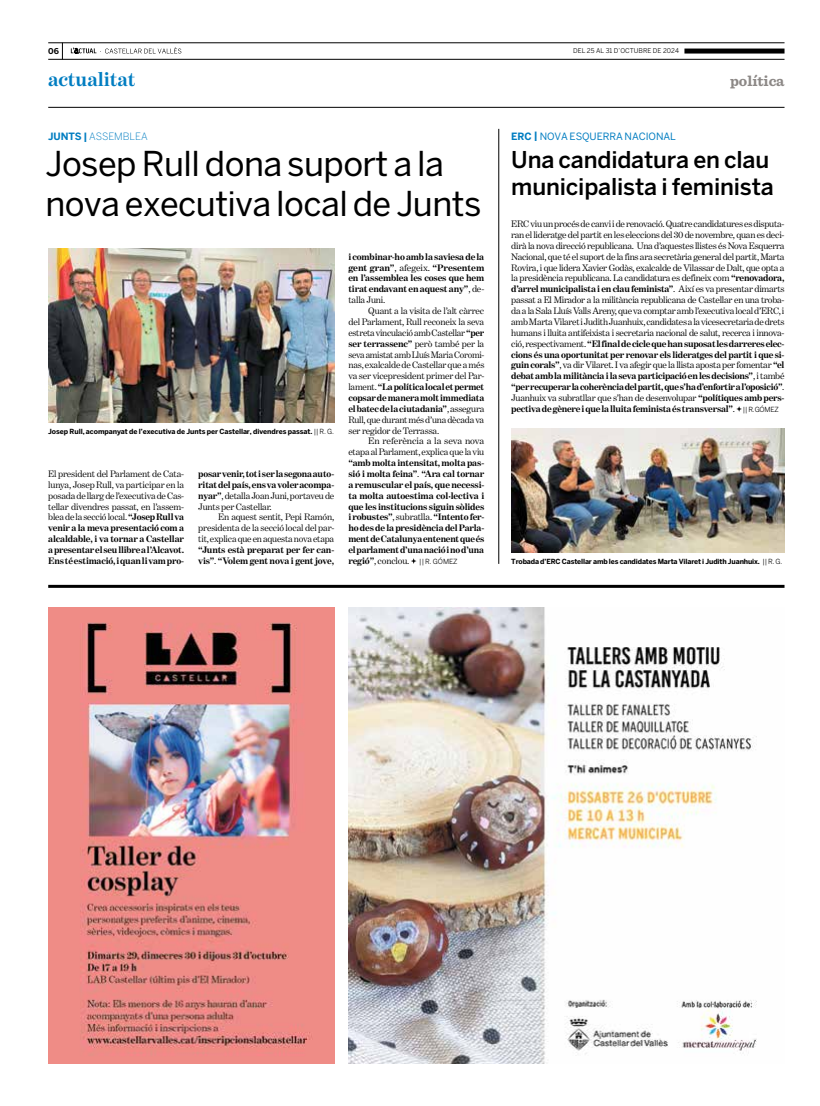
<style>
.page{position:relative;width:820px;height:1106px;background:#fff}
.page>*{position:absolute;margin:0;border:0;box-sizing:border-box;transform-origin:0 0}
.t1{font:34px/40px "Benton Sans";letter-spacing:-.015em;color:#000}
.t2{font:500 23px/27px "Benton Sans";letter-spacing:-.01em;color:#000}
.t3{font:700 20px "Benton Modern One";letter-spacing:-.005em;color:#007dc1}
.t4{font:700 15px "Sentinel";letter-spacing:-.005em;color:#8c8886}
.t5{font:10px "Benton Sans";letter-spacing:-.005em;color:#007dc1}
.t6{font:300 10px "Benton Sans";letter-spacing:-.005em;color:#007dc1}
.t7{font:9.5px/10.9px "Benton Modern One";letter-spacing:-.02em;color:#000;text-align:justify}
.t8{font:700 9.5px/10.9px "Benton Modern One";letter-spacing:-.02em;color:#000;text-align:justify}
.t9{font:700 8px "Benton Sans";color:#000}
.t10{font:700 7px "Benton Sans";letter-spacing:-.01em;color:#000}
.t11{font:6.5px "Benton Sans";letter-spacing:.005em;color:#000}
.s1{font-weight:700}
.s2{font-weight:400}
.s3{font-family:"Benton Sans";font-weight:400;font-size:7px}
.s4{font-family:"Benton Sans";font-size:7px}
</style>
<div class="page">
<svg style="left:62px;top:44px;width:1px;height:15px"></svg>
<hr style="left:48px;top:107px;width:736px;height:1px;background:#000">
<hr style="left:48px;top:43px;width:736px;height:1px;background:#000">
<hr style="left:48px;top:59px;width:736px;height:1px;background:#000">
<div style="left:684px;top:49px;width:100px;height:5px;background:#000"></div>
<svg style="left:71px;top:47px;width:110px;height:7px"></svg>
<hr style="left:48px;top:585px;width:736px;height:3px;background:#000">
<img style="left:48px;top:249px;width:286px;height:174px">
<svg style="left:411px;top:558px;width:5px;height:6px"></svg>
<hr style="left:498px;top:129px;width:1px;height:435px;background:#000">
<svg style="left:736px;top:406px;width:5px;height:6px"></svg>
<img style="left:512px;top:428px;width:272px;height:125px">
<img style="left:48px;top:607px;width:286px;height:456px">
<img style="left:348px;top:607px;width:409px;height:456px">
<p class="t9" style="left:48px;top:46px;width:12px">06</p>
<p class="t11" style="left:573px;top:47px;width:107px">DEL 25 AL 31 D’OCTUBRE DE 2024</p>
<h3 class="t3" style="left:48px;top:68px;width:89px">actualitat</h3>
<p class="t6" style="left:48px;top:131px;width:101px"><span class="s1">JUNTS |</span> ASSEMBLEA</p>
<p class="t5" style="left:511px;top:131px;width:166px"><span class="s1">ERC |</span> NOVA ESQUERRA NACIONAL</p>
<h3 class="t4" style="left:729px;top:69px;width:56px">política</h3>
<h1 class="t1" style="left:45px;top:143px;width:437px">Josep Rull dona suport a la nova executiva local de Junts</h1>
<p class="t10" style="left:48px;top:427px;width:287px">Josep Rull, acompanyat de l’executiva de Junts per Castellar, divendres passat. <span class="s2">|| R. G.</span></p>
<p class="t8" style="left:198px;top:468px;width:137px">posar venir, tot i ser la segona auto&shy;ritat del país, ens va voler acompa&shy;nyar”<span class="s2">, detalla Joan Juni, portaveu de Junts per Castellar.</span></p>
<p class="t7" style="left:198px;top:512px;width:137px;text-indent:20px">En aquest sentit, Pepi Ramón, presidenta de la secció local del par&shy;tit, explica que en aquesta nova etapa</p>
<p class="t8" style="left:198px;top:544px;width:137px">“Junts està preparat per fer can&shy;vis”<span class="s2">.</span> “Volem gent nova i gent jove,</p>
<p class="t7" style="left:48px;top:468px;width:137px">El president del Parlament de Cata&shy;lunya, Josep Rull, va participar en la posada de llarg de l’executiva de Cas&shy;tellar divendres passat, en l’assem&shy;blea de la secció local. <span class="s1">“Josep Rull va venir a la meva presentació com a alcaldable, i va tornar a Castellar a presentar el seu llibre a l’Alcavot.<br>Ens té estimació, i quan li vam pro-</span></p>
<p class="t8" style="left:348px;top:251px;width:137px">i combinar-ho amb la saviesa de la gent gran”<span class="s2">, afegeix.</span> “Presentem en l’assemblea les coses que hem tirat endavant en aquest any”<span class="s2">, de&shy;talla Juni.</span></p>
<p class="t7" style="left:348px;top:305px;width:137px;text-indent:20px">Quant a la visita de l’alt càrrec del Parlament, Rull reconeix la seva estreta vinculació amb Castellar <span class="s1">“per ser terrassenc”</span> però també per la seva amistat amb Lluís Maria Coromi&shy;nas, exalcalde de Castellar que a més va ser vicepresident primer del Par&shy;lament. <span class="s1">“La política local et permet copsar de manera molt immediata el batec de la ciutadania”</span>,assegura Rull, que durant més d’una dècada va ser regidor de Terrassa.</p>
<p class="t7" style="left:348px;top:436px;width:137px;text-align:right">En referència a la seva nova etapa al Parlament, explica que la viu</p>
<p class="t8" style="left:348px;top:457px;width:137px">“amb molta intensitat, molta pas&shy;sió i molta feina”<span class="s2">.</span> “Ara cal tornar a remuscular el país, que necessi&shy;ta molta autoestima col·lectiva i que les institucions siguin sòlides i robustes”<span class="s2">, subratlla.</span> “Intento fer&shy;ho des de la presidència del Parla&shy;ment de Catalunya entenent que és el parlament d’una nació i no d’una regió”<span class="s2">, conclou.</span> <span class="s3">|| R. GÓMEZ</span></p>
<h2 class="t2" style="left:511px;top:146px;width:264px">Una candidatura en clau municipalista i feminista</h2>
<p class="t7" style="left:511px;top:218px;width:275px">ERC viu un procés de canvi i de renovació. Quatre candidatures es disputa&shy;ran el lideratge del partit en les eleccions del 30 de novembre, quan es deci&shy;dirà la nova direcció republicana. Una d’aquestes llistes és Nova Esquerra Nacional, que té el suport de la fins ara secretària general del partit, Marta Rovira, i que lidera Xavier Godàs, exalcalde de Vilassar de Dalt, que opta a la presidència republicana. La candidatura es defineix com <span class="s1">“renovadora, d’arrel municipalista i en clau feminista”</span>. Així es va presentar dimarts passat a El Mirador a la militància republicana de Castellar en una troba&shy;da a la Sala Lluís Valls Areny, que va comptar amb l’executiva local d’ERC, i amb Marta Vilaret i Judith Juanhuix, candidates a la vicesecretaria de drets humans i lluita antifeixista i secretaria nacional de salut, recerca i innova&shy;ció, respectivament. <span class="s1">“El final de cicle que han suposat les darreres elec&shy;cions és una oportunitat per renovar els lideratges del partit i que si&shy;guin corals”</span>, va dir Vilaret.I va afegir que la llista aposta per fomentar <span class="s1">“el debat amb la militància i la seva participació en les decisions”</span>, i també <span class="s1">“per recuperar la coherència del partit, que s’ha d’enfortir a l’oposició”</span>.<br>Juanhuix va subratllar que s’han de desenvolupar <span class="s1">“polítiques amb pers&shy;pectiva de gènere i que la lluita feminista és transversal”</span>. <span class="s4">|| R.GÓMEZ</span></p>
<p class="t10" style="left:511px;top:557px;width:272px">Trobada d’ERC Castellar amb les candidates Marta Vilaret i Judith Juanhuix. <span class="s2">|| R. G.</span></p>
</div>
